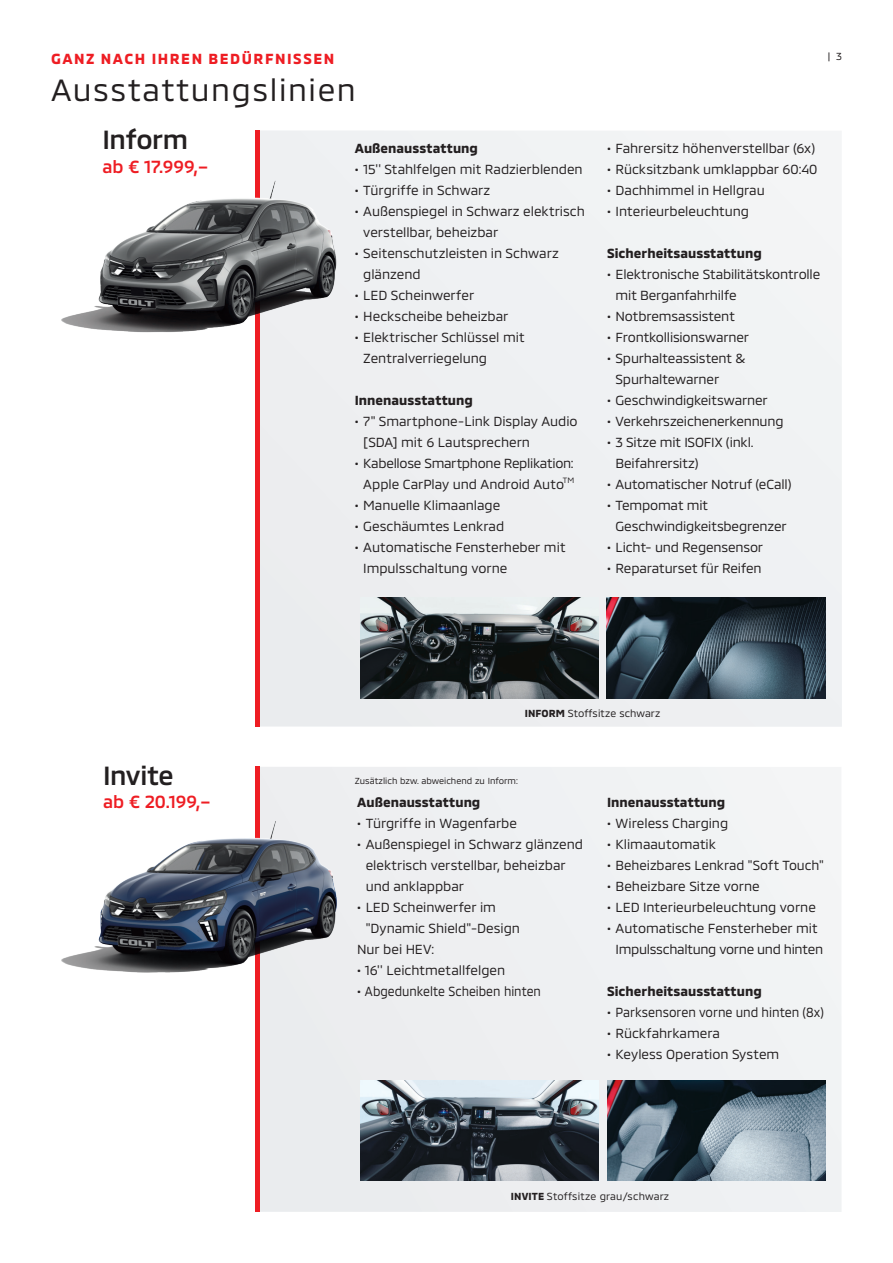
<style>
.page{position:relative;width:893px;height:1263px;background:#fff}
.page>*{position:absolute;margin:0;border:0;box-sizing:border-box;transform-origin:0 0}
.t1{font:31.5px "MMC";letter-spacing:.05em;color:#231f20}
.t2{font:500 27px "MMC";letter-spacing:-.015em;color:#231f20}
.t3{font:500 18px "MMC";letter-spacing:-.005em;color:#ee1d23}
.t4{font:700 15px "MMC";letter-spacing:.1em;color:#ee1d23}
.Lopende_teksten{font:13.5px/21px "MMC";letter-spacing:-.005em;color:#231f20}
.Lopende_teksten-2{font:700 13.5px "MMC";letter-spacing:.005em;color:#231f20}
.Reifenübersicht{font:13.5px "MMC";color:#231f20}
.t5{font:10.5px "MMC";letter-spacing:.01em;color:#231f20}
.Reifenübersicht-2{font:9px "MMC Trial 1";color:#231f20}
.Lopende_teksten-3{font:7.8px "MMC";color:#231f20}
.s1{font-weight:700}
</style>
<div class="page">
<div style="left:258px;top:767px;width:583px;height:445px;background:#eef0f2"></div>
<hr style="left:256px;top:767px;width:4px;height:445px;background:#ee1d23">
<div style="left:256px;top:130px;width:586px;height:597px;background:#eff1f3"></div>
<hr style="left:256px;top:130px;width:4px;height:597px;background:#ee1d23">
<img style="left:61px;top:156px;width:276px;height:225px">
<img style="left:61px;top:807px;width:276px;height:212px">
<img style="left:607px;top:598px;width:218px;height:100px">
<img style="left:360px;top:598px;width:239px;height:100px">
<img style="left:607px;top:1081px;width:218px;height:99px">
<img style="left:360px;top:1081px;width:239px;height:99px">
<p class="t4" style="left:51px;top:47px;width:285px">GANZ NACH IHREN BEDÜRFNISSEN</p>
<p class="t5" style="left:828px;top:48px;width:16px">| 3</p>
<p class="t1" style="left:51px;top:64px;width:306px">Ausstattungslinien</p>
<p class="t2" style="left:102px;top:118px;width:87px">Inform</p>
<p class="t3" style="left:102px;top:152px;width:107px">ab € 17.999,–</p>
<p class="Lopende_teksten-2" style="left:355px;top:138px;width:125px">Außenausstattung</p>
<p class="Lopende_teksten" style="left:355px;top:157px;width:229px">• 15'' Stahlfelgen mit Radzierblenden</p>
<p class="Lopende_teksten" style="left:355px;top:178px;width:137px">• Türgriffe in Schwarz</p>
<p class="Lopende_teksten" style="left:363px;top:199px;width:223px;text-indent:-9px">• Außenspiegel in Schwarz elektrisch verstellbar, beheizbar</p>
<p class="Lopende_teksten" style="left:363px;top:241px;width:197px;text-indent:-9px">• Seitenschutzleisten in Schwarz glänzend</p>
<p class="Lopende_teksten" style="left:355px;top:283px;width:121px">• LED Scheinwerfer</p>
<p class="Lopende_teksten" style="left:355px;top:304px;width:155px">• Heckscheibe beheizbar</p>
<p class="Lopende_teksten" style="left:363px;top:325px;width:163px;text-indent:-9px">• Elektrischer Schlüssel mit<br>Zentralverriegelung</p>
<p class="Lopende_teksten-2" style="left:355px;top:390px;width:120px">Innenausstattung</p>
<p class="Lopende_teksten" style="left:363px;top:409px;width:216px;text-indent:-9px">• 7" Smartphone-Link Display Audio [SDA] mit 6 Lautsprechern</p>
<p class="Lopende_teksten" style="left:355px;top:451px;width:220px;text-align:center">• Kabellose Smartphone Replikation:<br>Apple CarPlay und Android Auto</p>
<p class="Lopende_teksten-3" style="left:563px;top:474px;width:13px">TM</p>
<p class="Lopende_teksten" style="left:355px;top:493px;width:147px">• Manuelle Klimaanlage</p>
<p class="Lopende_teksten" style="left:355px;top:514px;width:151px">• Geschäumtes Lenkrad</p>
<p class="Lopende_teksten" style="left:363px;top:535px;width:204px;text-indent:-9px">• Automatische Fensterheber mit<br>Impulsschaltung vorne</p>
<p class="Lopende_teksten" style="left:607px;top:136px;width:210px">• Fahrersitz höhenverstellbar (6x)</p>
<p class="Lopende_teksten" style="left:607px;top:157px;width:212px">• Rücksitzbank umklappbar 60:40</p>
<p class="Lopende_teksten" style="left:607px;top:178px;width:159px">• Dachhimmel in Hellgrau</p>
<p class="Lopende_teksten" style="left:607px;top:199px;width:143px">• Interieurbeleuchtung</p>
<p class="Lopende_teksten-2" style="left:607px;top:243px;width:156px">Sicherheitsausstattung</p>
<p class="Lopende_teksten" style="left:616px;top:262px;width:206px;text-indent:-9px">• Elektronische Stabilitätskontrolle mit Berganfahrhilfe</p>
<p class="Lopende_teksten" style="left:607px;top:304px;width:129px">• Notbremsassistent</p>
<p class="Lopende_teksten" style="left:607px;top:325px;width:143px">• Frontkollisionswarner</p>
<p class="Lopende_teksten" style="left:616px;top:346px;width:131px;text-indent:-9px">• Spurhalteassistent &amp;<br>Spurhaltewarner</p>
<p class="Lopende_teksten" style="left:607px;top:388px;width:162px">• Geschwindigkeitswarner</p>
<p class="Lopende_teksten" style="left:607px;top:409px;width:178px">• Verkehrszeichenerkennung</p>
<p class="Lopende_teksten" style="left:616px;top:430px;width:140px;text-indent:-9px">• 3 Sitze mit ISOFIX (inkl.<br>Beifahrersitz)</p>
<p class="Lopende_teksten" style="left:607px;top:472px;width:186px">• Automatischer Notruf (eCall)</p>
<p class="Lopende_teksten" style="left:616px;top:493px;width:172px;text-indent:-9px">• Tempomat mit<br>Geschwindigkeitsbegrenzer</p>
<p class="Lopende_teksten" style="left:607px;top:535px;width:158px">• Licht- und Regensensor</p>
<p class="Lopende_teksten" style="left:607px;top:556px;width:156px">• Reparaturset für Reifen</p>
<p class="t5" style="left:525px;top:704px;width:137px"><span class="s1">INFORM</span> Stoffsitze schwarz</p>
<p class="t2" style="left:103px;top:754px;width:72px">Invite</p>
<p class="Reifenübersicht-2" style="left:355px;top:776px;width:165px">Zusätzlich bzw. abweichend zu Inform:</p>
<p class="t3" style="left:103px;top:787px;width:109px">ab € 20.199,–</p>
<p class="Lopende_teksten-2" style="left:357px;top:792px;width:125px">Außenausstattung</p>
<p class="Lopende_teksten" style="left:357px;top:811px;width:161px">• Türgriffe in Wagenfarbe</p>
<p class="Lopende_teksten" style="left:366px;top:832px;width:219px;text-indent:-9px">• Außenspiegel in Schwarz glänzend elektrisch verstellbar, beheizbar und anklappbar</p>
<p class="Lopende_teksten" style="left:366px;top:895px;width:156px;text-indent:-9px">• LED Scheinwerfer im "Dynamic Shield"-Design</p>
<p class="Lopende_teksten" style="left:357px;top:937px;width:79px">Nur bei HEV:</p>
<p class="Reifenübersicht" style="left:357px;top:959px;width:149px">• 16'' Leichtmetallfelgen</p>
<p class="Reifenübersicht" style="left:357px;top:980px;width:185px">• Abgedunkelte Scheiben hinten</p>
<p class="Lopende_teksten-2" style="left:607px;top:792px;width:120px">Innenausstattung</p>
<p class="Lopende_teksten" style="left:607px;top:811px;width:123px">• Wireless Charging</p>
<p class="Lopende_teksten" style="left:607px;top:832px;width:110px">• Klimaautomatik</p>
<p class="Lopende_teksten" style="left:607px;top:853px;width:218px">• Beheizbares Lenkrad "Soft Touch"</p>
<p class="Lopende_teksten" style="left:607px;top:874px;width:154px">• Beheizbare Sitze vorne</p>
<p class="Lopende_teksten" style="left:607px;top:895px;width:210px">• LED Interieurbeleuchtung vorne</p>
<p class="Lopende_teksten" style="left:616px;top:916px;width:209px;text-indent:-9px">• Automatische Fensterheber mit<br>Impulsschaltung vorne und hinten</p>
<p class="Lopende_teksten-2" style="left:607px;top:981px;width:156px">Sicherheitsausstattung</p>
<p class="Lopende_teksten" style="left:607px;top:1000px;width:218px">• Parksensoren vorne und hinten (8x)</p>
<p class="Lopende_teksten" style="left:607px;top:1021px;width:114px">• Rückfahrkamera</p>
<p class="Lopende_teksten" style="left:607px;top:1042px;width:174px">• Keyless Operation System</p>
<p class="t5" style="left:511px;top:1188px;width:160px"><span class="s1">INVITE</span> Stoffsitze grau/schwarz</p>
</div>
